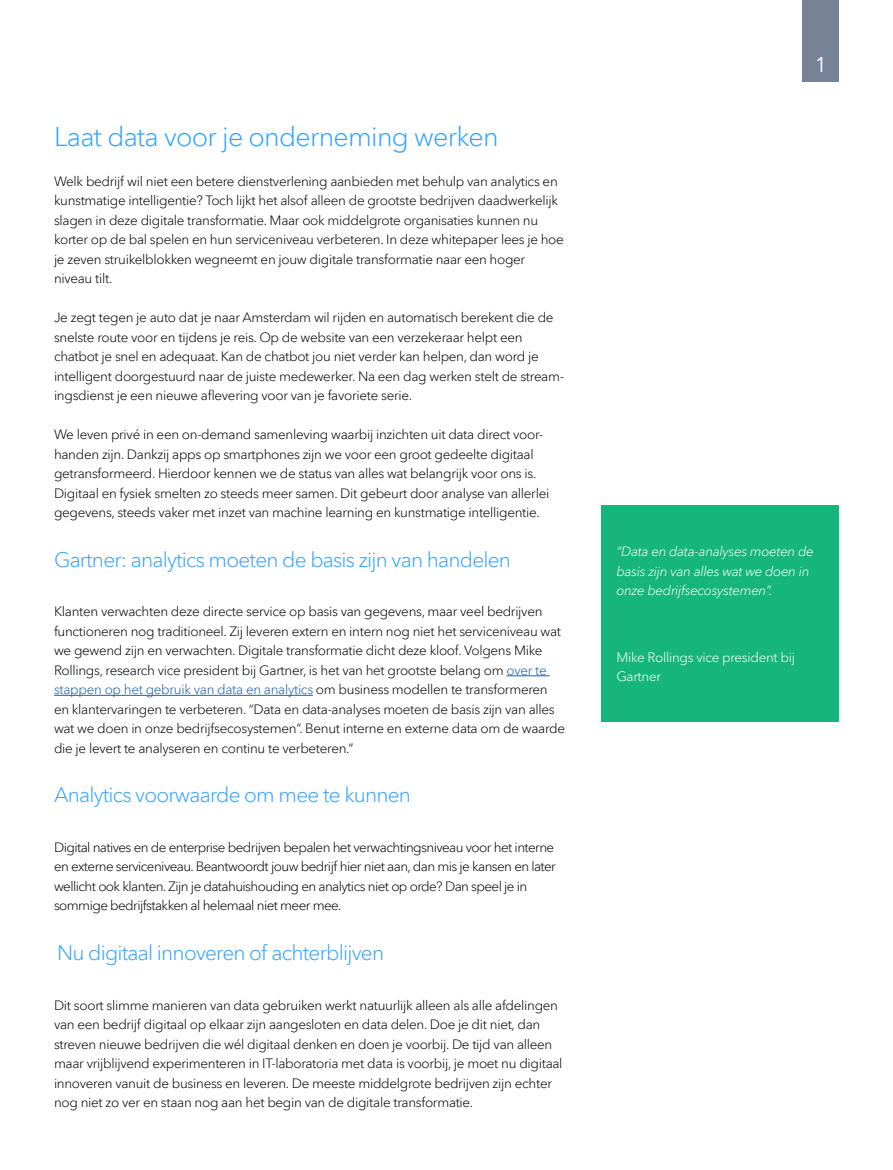
<style>
.page{position:relative;width:893px;height:1170px;background:#fff}
.page>*{position:absolute;margin:0;border:0;box-sizing:border-box;transform-origin:0 0}
.t1{font:300 27px "Avenir Nextfor SAS";letter-spacing:-.03em;color:#33a3ff}
.t2{font:300 21px "Avenir Nextfor SAS";letter-spacing:-.035em;color:#33a3ff}
.t3{font:21px "Avenir Next W1 G";color:#fff}
.t4{font:300 13.5px/19.5px "Avenir Nextfor SAS";letter-spacing:-.02em;color:#000}
.t5{font:300 13.5px/19.5px "Avenir Nextfor SAS";letter-spacing:-.04em;color:#000}
.t6{font:italic 300 13.5px/19.5px "Avenir Nextfor SAS";letter-spacing:-.025em;color:#fff}
.t7{font:300 13.5px/19.5px "Avenir Next W1 G";letter-spacing:-.025em;color:#fff}
.s1{color:#215e9e}
</style>
<div class="page">
<hr style="left:506px;top:675px;width:44px;height:1px;background:#215e9e">
<hr style="left:54px;top:695px;width:259px;height:1px;background:#215e9e">
<div style="left:803px;top:0;width:36px;height:82px;background:#768396"></div>
<div style="left:601px;top:505px;width:238px;height:217px;background:#15b57b"></div>
<h1 class="t1" style="left:54px;top:121px;width:446px">Laat data voor je onderneming werken</h1>
<p class="t4" style="left:54px;top:171px;width:511px">Welk bedrijf wil niet een betere dienstverlening aanbieden met behulp van analytics en kunstmatige intelligentie? Toch lijkt het alsof alleen de grootste bedrijven daadwerkelijk slagen in deze digitale transformatie. Maar ook middelgrote organisaties kunnen nu korter op de bal spelen en hun serviceniveau verbeteren. In deze whitepaper lees je hoe je zeven struikelblokken wegneemt en jouw digitale transformatie naar een hoger niveau tilt.</p>
<p class="t4" style="left:54px;top:307px;width:511px">Je zegt tegen je auto dat je naar Amsterdam wil rijden en automatisch berekent die de snelste route voor en tijdens je reis. Op de website van een verzekeraar helpt een chatbot je snel en adequaat. Kan de chatbot jou niet verder kan helpen, dan word je intelligent doorgestuurd naar de juiste medewerker. Na een dag werken stelt de stream&shy;ingsdienst je een nieuwe aflevering voor van je favoriete serie.</p>
<p class="t4" style="left:54px;top:424px;width:497px">We leven privé in een on-demand samenleving waarbij inzichten uit data direct voor&shy;handen zijn. Dankzij apps op smartphones zijn we voor een groot gedeelte digitaal getransformeerd. Hierdoor kennen we de status van alles wat belangrijk voor ons is.<br>Digitaal en fysiek smelten zo steeds meer samen. Dit gebeurt door analyse van allerlei gegevens, steeds vaker met inzet van machine learning en kunstmatige intelligentie.</p>
<h2 class="t2" style="left:54px;top:547px;width:459px">Gartner: analytics moeten de basis zijn van handelen</h2>
<p class="t4" style="left:54px;top:601px;width:513px">Klanten verwachten deze directe service op basis van gegevens, maar veel bedrijven functioneren nog traditioneel. Zij leveren extern en intern nog niet het serviceniveau wat we gewend zijn en verwachten. Digitale transformatie dicht deze kloof. Volgens Mike Rollings, research vice president bij Gartner, is het van het grootste belang om <span class="s1">over te stappen op het gebruik van data en analytics</span> om business modellen te transformeren en klantervaringen te verbeteren. “Data en data-analyses moeten de basis zijn van alles wat we doen in onze bedrijfsecosystemen”. Benut interne en externe data om de waarde die je levert te analyseren en continu te verbeteren.”</p>
<h2 class="t2" style="left:54px;top:782px;width:358px">Analytics voorwaarde om mee te kunnen</h2>
<p class="t5" style="left:54px;top:837px;width:503px">Digital natives en de enterprise bedrijven bepalen het verwachtingsniveau voor het interne en externe serviceniveau. Beantwoordt jouw bedrijf hier niet aan, dan mis je kansen en later wellicht ook klanten. Zijn je datahuishouding en analytics niet op orde? Dan speel je in sommige bedrijfstakken al helemaal niet meer mee.</p>
<h2 class="t2" style="left:57px;top:940px;width:329px">Nu digitaal innoveren of achterblijven</h2>
<p class="t4" style="left:54px;top:994px;width:510px">Dit soort slimme manieren van data gebruiken werkt natuurlijk alleen als alle afdelingen van een bedrijf digitaal op elkaar zijn aangesloten en data delen. Doe je dit niet, dan streven nieuwe bedrijven die wél digitaal denken en doen je voorbij. De tijd van alleen maar vrijblijvend experimenteren in IT-laboratoria met data is voorbij, je moet nu digitaal innoveren vanuit de business en leveren. De meeste middelgrote bedrijven zijn echter nog niet zo ver en staan nog aan het begin van de digitale transformatie.</p>
<h2 class="t3" style="left:815px;top:52px;width:14px">1</h2>
<p class="t6" style="left:616px;top:542px;width:199px">“Data en data-analyses moeten de basis zijn van alles wat we doen in onze bedrijfsecosystemen”.</p>
<p class="t7" style="left:616px;top:647px;width:180px">Mike Rollings vice president bij<br>Gartner</p>
</div>
